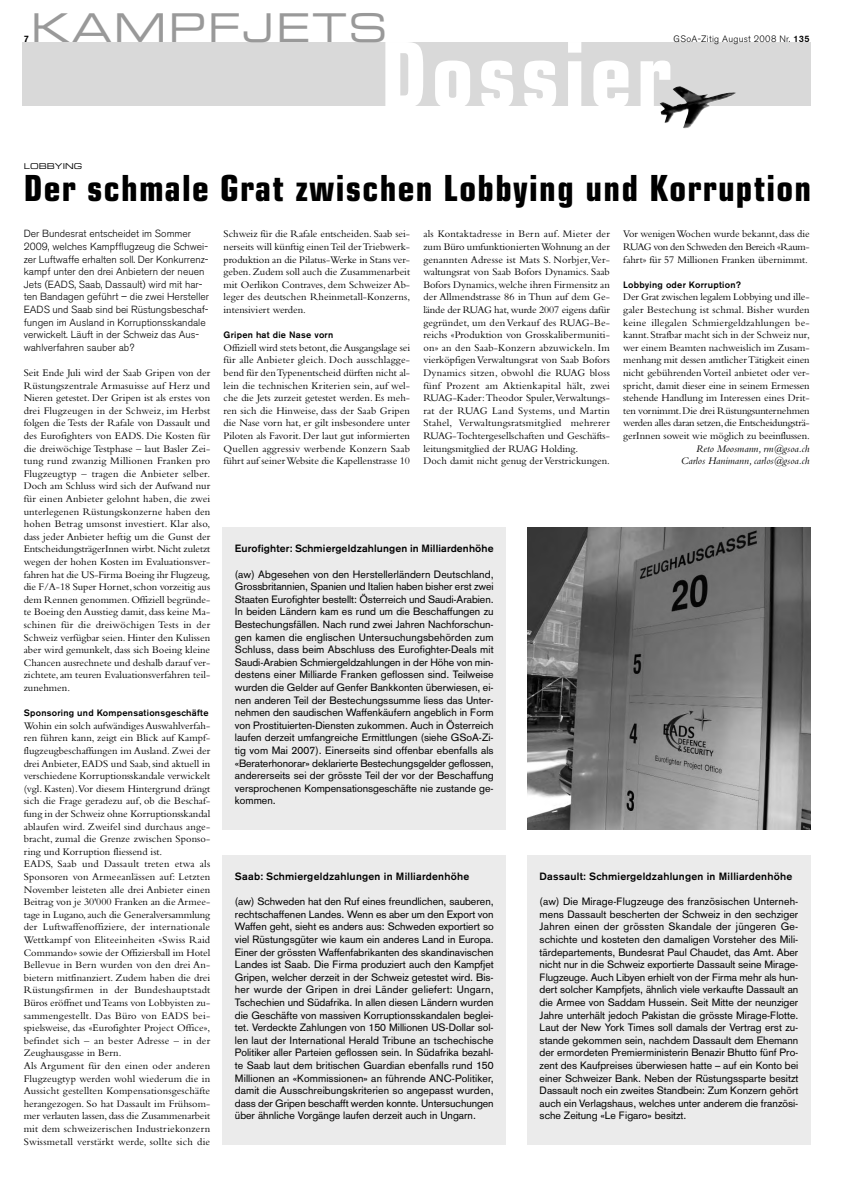
<style>
.page{position:relative;width:842px;height:1191px;background:#fff}
.page>*{position:absolute;margin:0;border:0;box-sizing:border-box;transform-origin:0 0}
.t1{font:700 condensed 90px "Eurostile";letter-spacing:.05em;color:#fff}
.t2{font:39.7px "Eurostile Extended Two";letter-spacing:.05em;color:#999}
.t3{font:700 condensed 36px "Eurostile";letter-spacing:.035em;color:#000}
.t4{font:10.5px/12.6px "Bembo";letter-spacing:.005em;color:#000;text-align:justify}
.t5{font:10.5px/12.6px "Akzidenz Grotesk";color:#000;text-align:justify}
.t6{font:500 10.5px "Akzidenz Grotesk BE";letter-spacing:.02em;color:#000}
.t7{font:italic 10.5px/12.6px "Bembo";color:#000;text-align:right}
.t8{font:300 10.3px/12.6px "Akzidenz Grotesk BE";color:#000}
.t9{font:500 9.2px "Akzidenz Grotesk BE";letter-spacing:.03em;color:#000}
.t10{font:300 9.2px "Akzidenz Grotesk BE";letter-spacing:.03em;color:#000}
.t11{font:8px "Eurostile Extended Two";color:#000}
.s1{font-weight:500}
</style>
<div class="page">
<div style="left:23px;top:42px;width:788px;height:64px;background:#d9d9d9"></div>
<div style="left:223px;top:855px;width:283px;height:290px;background:#ebebeb"></div>
<div style="left:527px;top:855px;width:284px;height:290px;background:#ebebeb"></div>
<div style="left:223px;top:527px;width:283px;height:303px;background:#ebebeb"></div>
<img style="left:527px;top:527px;width:284px;height:303px">
<img style="left:685px;top:88px;width:51px;height:18px">
<h2 class="t2" style="left:31px;top:13px;width:359px">KAMPFJETS</h2>
<p class="t9" style="left:24px;top:36px;width:7px">7</p>
<p class="t10" style="left:673px;top:35px;width:138px">GSoA-Zitig August 2008 Nr. <span class="s1">135</span></p>
<h1 class="t1" style="left:380px;top:42px;width:292px">Dossier</h1>
<p class="t11" style="left:24px;top:163px;width:60px">LOBBYING</p>
<h3 class="t3" style="left:24px;top:175px;width:789px">Der schmale Grat zwischen Lobbying und Korruption</h3>
<p class="t8" style="left:24px;top:229px;width:187px">Der Bundesrat entscheidet im Sommer 2009, welches Kampfflugzeug die Schwei&shy;zer Luftwaffe erhalten soll. Der Konkurrenz&shy;kampf unter den drei Anbietern der neuen Jets (EADS, Saab, Dassault) wird mit har&shy;ten Bandagen geführt – die zwei Hersteller EADS und Saab sind bei Rüstungsbeschaf&shy;fungen im Ausland in Korruptionsskandale verwickelt. Läuft in der Schweiz das Aus&shy;wahlverfahren sauber ab?</p>
<p class="t4" style="left:24px;top:367px;width:188px">Seit Ende Juli wird der Saab Gripen von der Rüstungszentrale Armasuisse auf Herz und Nieren getestet. Der Gripen ist als erstes von drei Flugzeugen in der Schweiz, im Herbst folgen die Tests der Rafale von Dassault und des Eurofighters von EADS. Die Kosten für die dreiwöchige Testphase – laut Basler Zei&shy;tung rund zwanzig Millionen Franken pro Flugzeugtyp – tragen die Anbieter selber.<br>Doch am Schluss wird sich der Aufwand nur für einen Anbieter gelohnt haben, die zwei unterlegenen Rüstungskonzerne haben den hohen Betrag umsonst investiert. Klar also, dass jeder Anbieter heftig um die Gunst der EntscheidungsträgerInnen wirbt.Nicht zuletzt wegen der hohen Kosten im Evaluationsver&shy;fahren hat die US-Firma Boeing ihr Flugzeug, die F/A-18 Super Hornet,schon vorzeitig aus dem Rennen genommen.Offiziell begründe&shy;te Boeing den Ausstieg damit, dass keine Ma&shy;schinen für die dreiwöchigen Tests in der Schweiz verfügbar seien. Hinter den Kulissen aber wird gemunkelt, dass sich Boeing kleine Chancen ausrechnete und deshalb darauf ver&shy;zichtete, am teuren Evaluationsverfahren teil&shy;zunehmen.</p>
<p class="t9" style="left:24px;top:710px;width:186px">Sponsoring und Kompensationsgeschäfte</p>
<p class="t4" style="left:24px;top:720px;width:188px;text-align:left">Wohin ein solch aufwändiges Auswahlverfah&shy;ren führen kann, zeigt ein Blick auf Kampf&shy;flugzeugbeschaffungen im Ausland. Zwei der drei Anbieter, EADS und Saab, sind aktuell in verschiedene Korruptionsskandale verwickelt (vgl. Kasten).Vor diesem Hintergrund drängt sich die Frage geradezu auf, ob die Beschaf&shy;fung in der Schweiz ohne Korruptionsskandal ablaufen wird. Zweifel sind durchaus ange&shy;bracht, zumal die Grenze zwischen Sponso&shy;ring und Korruption fliessend ist.<br>EADS, Saab und Dassault treten etwa als Sponsoren von Armeeanlässen auf: Letzten November leisteten alle drei Anbieter einen Beitrag von je 30'000 Franken an die Armee&shy;tage in Lugano,auch die Generalversammlung der Luftwaffenoffiziere, der internationale Wettkampf von Eliteeinheiten «Swiss Raid Commando» sowie der Offiziersball im Hotel Bellevue in Bern wurden von den drei An&shy;bietern mitfinanziert. Zudem haben die drei Rüstungsfirmen in der Bundeshauptstadt Büros eröffnet und Teams von Lobbyisten zu&shy;sammengestellt. Das Büro von EADS bei&shy;spielsweise, das «Eurofighter Project Office», befindet sich – an bester Adresse – in der Zeughausgasse in Bern.<br>Als Argument für den einen oder anderen Flugzeugtyp werden wohl wiederum die in Aussicht gestellten Kompensationsgeschäfte herangezogen. So hat Dassault im Frühsom&shy;mer verlauten lassen,dass die Zusammenarbeit mit dem schweizerischen Industriekonzern Swissmetall verstärkt werde, sollte sich die</p>
<p class="t4" style="left:224px;top:229px;width:188px">Schweiz für die Rafale entscheiden. Saab sei&shy;nerseits will künftig einen Teil der Triebwerk&shy;produktion an die Pilatus-Werke in Stans ver&shy;geben. Zudem soll auch die Zusammenarbeit mit Oerlikon Contraves, dem Schweizer Ab&shy;leger des deutschen Rheinmetall-Konzerns, intensiviert werden.</p>
<p class="t9" style="left:224px;top:332px;width:111px">Gripen hat die Nase vorn</p>
<p class="t4" style="left:224px;top:342px;width:188px">Offiziell wird stets betont,die Ausgangslage sei für alle Anbieter gleich. Doch ausschlagge&shy;bend für den Typenentscheid dürften nicht al&shy;lein die technischen Kriterien sein, auf wel&shy;che die Jets zurzeit getestet werden. Es meh&shy;ren sich die Hinweise, dass der Saab Gripen die Nase vorn hat, er gilt insbesondere unter Piloten als Favorit. Der laut gut informierten Quellen aggressiv werbende Konzern Saab führt auf seiner Website die Kapellenstrasse 10</p>
<p class="t4" style="left:423px;top:229px;width:188px;text-align:left">als Kontaktadresse in Bern auf. Mieter der zum Büro umfunktionierten Wohnung an der genannten Adresse ist Mats S. Norbjer,Ver&shy;waltungsrat von Saab Bofors Dynamics. Saab Bofors Dynamics,welche ihren Firmensitz an der Allmendstrasse 86 in Thun auf dem Ge&shy;lände der RUAG hat,wurde 2007 eigens dafür gegründet, um den Verkauf des RUAG-Be&shy;reichs «Produktion von Grosskalibermuniti&shy;on» an den Saab-Konzern abzuwickeln. Im vierköpfigen Verwaltungsrat von Saab Bofors Dynamics sitzen, obwohl die RUAG bloss fünf Prozent am Aktienkapital hält, zwei RUAG-Kader:Theodor Spuler,Verwaltungs&shy;rat der RUAG Land Systems, und Martin Stahel, Verwaltungsratsmitglied mehrerer RUAG-Tochtergesellschaften und Geschäfts&shy;leitungsmitglied der RUAG Holding.<br>Doch damit nicht genug der Verstrickungen.</p>
<p class="t4" style="left:623px;top:229px;width:188px">Vor wenigen Wochen wurde bekannt,dass die RUAG von den Schweden den Bereich «Raum&shy;fahrt» für 57 Millionen Franken übernimmt.</p>
<p class="t9" style="left:623px;top:281px;width:119px">Lobbying oder Korruption?</p>
<p class="t4" style="left:623px;top:292px;width:188px">Der Grat zwischen legalem Lobbying und ille&shy;galer Bestechung ist schmal. Bisher wurden keine illegalen Schmiergeldzahlungen be&shy;kannt.Strafbar macht sich in der Schweiz nur, wer einem Beamten nachweislich im Zusam&shy;menhang mit dessen amtlicher Tätigkeit einen nicht gebührenden Vorteil anbietet oder ver&shy;spricht, damit dieser eine in seinem Ermessen stehende Handlung im Interessen eines Drit&shy;ten vornimmt.Die drei Rüstungsunternehmen werden alles daran setzen,die Entscheidungsträ&shy;gerInnen soweit wie möglich zu beeinflussen.</p>
<p class="t7" style="left:681px;top:443px;width:131px">Reto Moosmann, rm@gsoa.ch<br>Carlos Hanimann, carlos@gsoa.ch</p>
<p class="t6" style="left:235px;top:545px;width:260px">Eurofighter: Schmiergeldzahlungen in Milliardenhöhe</p>
<p class="t5" style="left:235px;top:569px;width:260px">(aw) Abgesehen von den Herstellerländern Deutschland, Grossbritannien, Spanien und Italien haben bisher erst zwei Staaten Eurofighter bestellt: Österreich und Saudi-Arabien.<br>In beiden Ländern kam es rund um die Beschaffungen zu Bestechungsfällen. Nach rund zwei Jahren Nachforschun&shy;gen kamen die englischen Untersuchungsbehörden zum Schluss, dass beim Abschluss des Eurofighter-Deals mit Saudi-Arabien Schmiergeldzahlungen in der Höhe von min&shy;destens einer Milliarde Franken geflossen sind. Teilweise wurden die Gelder auf Genfer Bankkonten überwiesen, ei&shy;nen anderen Teil der Bestechungssumme liess das Unter&shy;nehmen den saudischen Waffenkäufern angeblich in Form von Prostituierten-Diensten zukommen. Auch in Österreich laufen derzeit umfangreiche Ermittlungen (siehe GSoA-Zi&shy;tig vom Mai 2007). Einerseits sind offenbar ebenfalls als «Beraterhonorar» deklarierte Bestechungsgelder geflossen, andererseits sei der grösste Teil der vor der Beschaffung versprochenen Kompensationsgeschäfte nie zustande ge&shy;kommen.</p>
<p class="t6" style="left:235px;top:873px;width:236px">Saab: Schmiergeldzahlungen in Milliardenhöhe</p>
<p class="t5" style="left:235px;top:896px;width:260px">(aw) Schweden hat den Ruf eines freundlichen, sauberen, rechtschaffenen Landes. Wenn es aber um den Export von Waffen geht, sieht es anders aus: Schweden exportiert so viel Rüstungsgüter wie kaum ein anderes Land in Europa.<br>Einer der grössten Waffenfabrikanten des skandinavischen Landes ist Saab. Die Firma produziert auch den Kampfjet Gripen, welcher derzeit in der Schweiz getestet wird. Bis&shy;her wurde der Gripen in drei Länder geliefert: Ungarn, Tschechien und Südafrika. In allen diesen Ländern wurden die Geschäfte von massiven Korruptionsskandalen beglei&shy;tet. Verdeckte Zahlungen von 150 Millionen US-Dollar sol&shy;len laut der International Herald Tribune an tschechische Politiker aller Parteien geflossen sein. In Südafrika bezahl&shy;te Saab laut dem britischen Guardian ebenfalls rund 150<br>Millionen an «Kommissionen» an führende ANC-Politiker, damit die Ausschreibungskriterien so angepasst wurden, dass der Gripen beschafft werden konnte. Untersuchungen über ähnliche Vorgänge laufen derzeit auch in Ungarn.</p>
<p class="t6" style="left:540px;top:873px;width:254px">Dassault: Schmiergeldzahlungen in Milliardenhöhe</p>
<p class="t5" style="left:540px;top:896px;width:260px">(aw) Die Mirage-Flugzeuge des französischen Unterneh&shy;mens Dassault bescherten der Schweiz in den sechziger Jahren einen der grössten Skandale der jüngeren Ge&shy;schichte und kosteten den damaligen Vorsteher des Mili&shy;tärdepartements, Bundesrat Paul Chaudet, das Amt. Aber nicht nur in die Schweiz exportierte Dassault seine Mirage-Flugzeuge. Auch Libyen erhielt von der Firma mehr als hun&shy;dert solcher Kampfjets, ähnlich viele verkaufte Dassault an die Armee von Saddam Hussein. Seit Mitte der neunziger Jahre unterhält jedoch Pakistan die grösste Mirage-Flotte.<br>Laut der New York Times soll damals der Vertrag erst zu&shy;stande gekommen sein, nachdem Dassault dem Ehemann der ermordeten Premierministerin Benazir Bhutto fünf Pro&shy;zent des Kaufpreises überwiesen hatte – auf ein Konto bei einer Schweizer Bank. Neben der Rüstungssparte besitzt Dassault noch ein zweites Standbein: Zum Konzern gehört auch ein Verlagshaus, welches unter anderem die französi&shy;sche Zeitung «Le Figaro» besitzt.</p>
</div>
